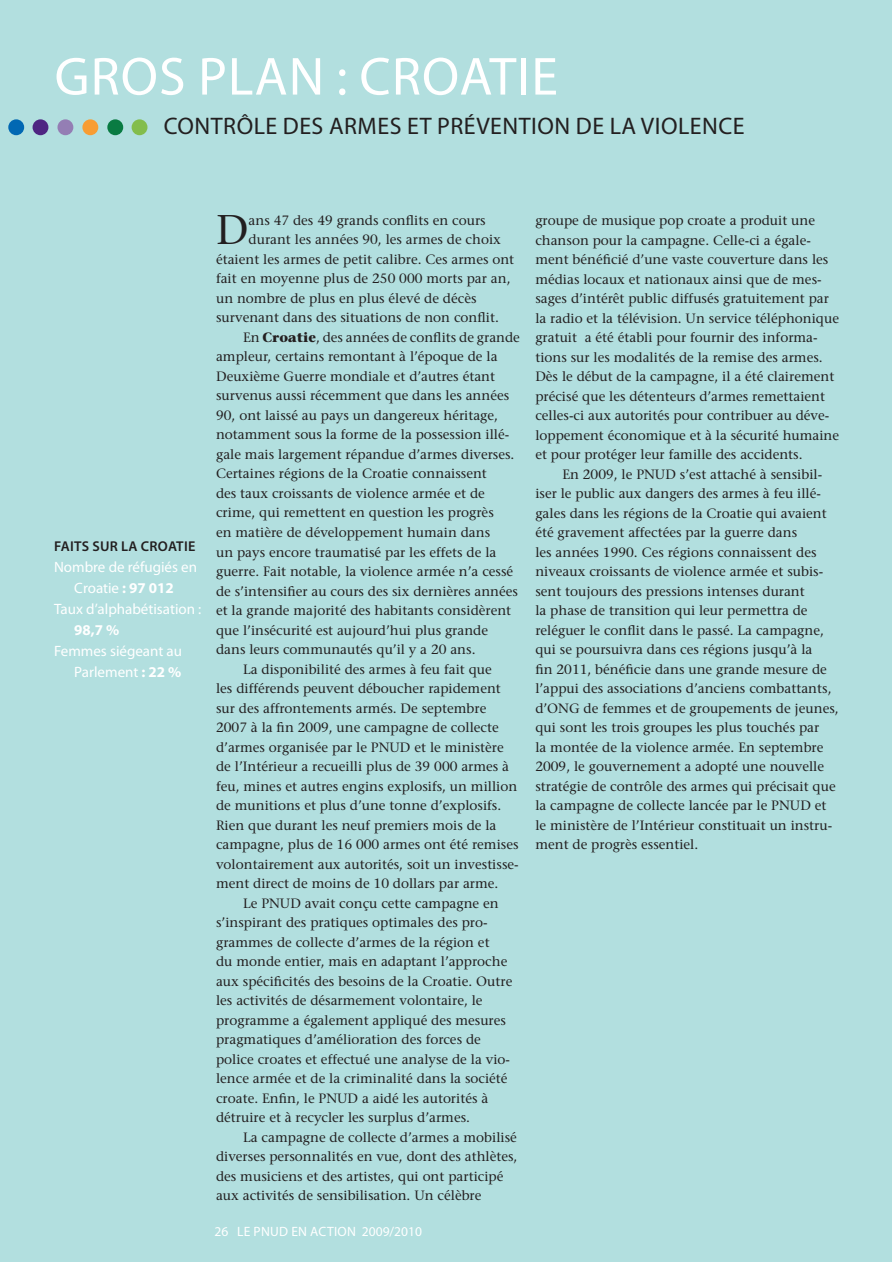
<style>
.page{position:relative;width:892px;height:1262px;background:#fff}
.page>*{position:absolute;margin:0;border:0;box-sizing:border-box;transform-origin:0 0}
.t1{font:54px "Myriad Pro";color:#fff}
.t2{font:41.4px "Stone Serif";color:#231f20}
.t3{font:24px "Myriad Pro";letter-spacing:.02em;color:#231f20}
.t4{font:15px/21px "Myriad Pro";color:#fff;text-align:center}
.t5{font:700 15px "Myriad Pro";color:#fff}
.t6{font:600 14.25px "Myriad Pro";letter-spacing:.02em;color:#231f20}
.t7{font:13.5px/19.5px "Stone Serif";color:#231f20}
.t8{font:13.5px "Myriad Pro";color:#fff}
.s1{font-weight:700}
</style>
<div class="page">
<div style="left:0;top:0;width:892px;height:1261px;background:#b2dfdf"></div>
<div style="left:107px;top:119px;width:16px;height:16px;background:#097b42;border-radius:50%"></div>
<div style="left:132px;top:119px;width:15px;height:16px;background:#83bd4c;border-radius:50%"></div>
<div style="left:57px;top:119px;width:16px;height:16px;background:#947eb4;border-radius:50%"></div>
<div style="left:82px;top:119px;width:16px;height:16px;background:#f89d33;border-radius:50%"></div>
<div style="left:33px;top:119px;width:15px;height:16px;background:#4e2582;border-radius:50%"></div>
<div style="left:8px;top:119px;width:16px;height:16px;background:#0168b3;border-radius:50%"></div>
<h1 class="t1" style="left:55px;top:47px;width:182px">GRO S PLAN</h1>
<h1 class="t1" style="left:336px;top:47px;width:223px">: Croatie</h1>
<h3 class="t3" style="left:164px;top:113px;width:582px">Contrôle des armes et prévention de la violence</h3>
<p class="t6" style="left:54px;top:538px;width:18px">FAITS</p>
<p class="t6" style="left:92px;top:538px;width:88px">SU R LA CROATIE</p>
<p class="t4" style="left:54px;top:556px;width:149px">Nombre de réfugiés en<br>Croatie <span class="s1">: 97 012<br></span>Taux d’alphabétisation :</p>
<p class="t5" style="left:74px;top:621px;width:47px">98,7 %</p>
<p class="t4" style="left:54px;top:640px;width:130px;text-align:right">Femmes siégeant au<br>Parlement <span class="s1">: 22 %</span></p>
<h2 class="t2" style="left:216px;top:205px;width:34px">D</h2>
<p class="t7" style="left:249px;top:210px;width:239px">ans 47 des 49 grands conflits en cours</p>
<p class="t7" style="left:249px;top:230px;width:254px">durant les années 90, les armes de choix</p>
<p class="t7" style="left:216px;top:249px;width:300px">étaient les armes de petit calibre. Ces armes ont</p>
<p class="t7" style="left:216px;top:269px;width:296px">fait en moyenne plus de 250 000 morts par an,</p>
<p class="t7" style="left:216px;top:288px;width:262px">un nombre de plus en plus élevé de décès</p>
<p class="t7" style="left:216px;top:308px;width:284px">survenant dans des situations de non conflit.</p>
<p class="t7" style="left:243px;top:327px;width:278px">En <span class="s1">Croatie</span>, des années de conflits de grande</p>
<p class="t7" style="left:216px;top:347px;width:283px">ampleur, certains remontant à l’époque de la</p>
<p class="t7" style="left:216px;top:366px;width:280px">Deuxième Guerre mondiale et d’autres étant</p>
<p class="t7" style="left:216px;top:386px;width:295px">survenus aussi récemment que dans les années</p>
<p class="t7" style="left:216px;top:405px;width:283px">90, ont laissé au pays un dangereux héritage,</p>
<p class="t7" style="left:216px;top:425px;width:295px">notamment sous la forme de la possession illé-</p>
<p class="t7" style="left:216px;top:444px;width:300px">gale mais largement répandue d’armes diverses.</p>
<p class="t7" style="left:216px;top:464px;width:272px">Certaines régions de la Croatie connaissent</p>
<p class="t7" style="left:216px;top:483px;width:270px">des taux croissants de violence armée et de</p>
<p class="t7" style="left:216px;top:503px;width:279px">crime, qui remettent en question les progrès</p>
<p class="t7" style="left:216px;top:522px;width:276px">en matière de développement humain dans</p>
<p class="t7" style="left:216px;top:542px;width:282px">un pays encore traumatisé par les effets de la</p>
<p class="t7" style="left:216px;top:561px;width:299px">guerre. Fait notable, la violence armée n’a cessé</p>
<p class="t7" style="left:216px;top:581px;width:303px">de s’intensifier au cours des six dernières années</p>
<p class="t7" style="left:216px;top:600px;width:297px">et la grande majorité des habitants considèrent</p>
<p class="t7" style="left:216px;top:620px;width:273px">que l’insécurité est aujourd’hui plus grande</p>
<p class="t7" style="left:216px;top:639px;width:261px">dans leurs communautés qu’il y a 20 ans.</p>
<p class="t7" style="left:243px;top:659px;width:250px">La disponibilité des armes à feu fait que</p>
<p class="t7" style="left:216px;top:678px;width:286px">les différends peuvent déboucher rapidement</p>
<p class="t7" style="left:216px;top:698px;width:272px">sur des affrontements armés. De septembre</p>
<p class="t7" style="left:216px;top:717px;width:284px">2007 à la fin 2009, une campagne de collecte</p>
<p class="t7" style="left:216px;top:737px;width:289px">d’armes organisée par le PNUD et le ministère</p>
<p class="t7" style="left:216px;top:756px;width:294px">de l’Intérieur a recueilli plus de 39 000 armes à</p>
<p class="t7" style="left:216px;top:776px;width:303px">feu, mines et autres engins explosifs, un million</p>
<p class="t7" style="left:216px;top:795px;width:287px">de munitions et plus d’une tonne d’explosifs.</p>
<p class="t7" style="left:216px;top:815px;width:282px">Rien que durant les neuf premiers mois de la</p>
<p class="t7" style="left:216px;top:834px;width:304px">campagne, plus de 16 000 armes ont été remises</p>
<p class="t7" style="left:216px;top:854px;width:304px">volontairement aux autorités, soit un investisse-</p>
<p class="t7" style="left:216px;top:873px;width:284px">ment direct de moins de 10 dollars par arme.</p>
<p class="t7" style="left:243px;top:893px;width:257px">Le PNUD avait conçu cette campagne en</p>
<p class="t7" style="left:216px;top:912px;width:273px">s’inspirant des pratiques optimales des pro-</p>
<p class="t7" style="left:216px;top:932px;width:275px">grammes de collecte d’armes de la région et</p>
<p class="t7" style="left:216px;top:951px;width:293px">du monde entier, mais en adaptant l’approche</p>
<p class="t7" style="left:216px;top:971px;width:298px">aux spécificités des besoins de la Croatie. Outre</p>
<p class="t7" style="left:216px;top:990px;width:268px">les activités de désarmement volontaire, le</p>
<p class="t7" style="left:216px;top:1010px;width:291px">programme a également appliqué des mesures</p>
<p class="t7" style="left:216px;top:1029px;width:266px">pragmatiques d’amélioration des forces de</p>
<p class="t7" style="left:216px;top:1049px;width:295px">police croates et effectué une analyse de la vio-</p>
<p class="t7" style="left:216px;top:1068px;width:293px">lence armée et de la criminalité dans la société</p>
<p class="t7" style="left:216px;top:1088px;width:274px">croate. Enfin, le PNUD a aidé les autorités à</p>
<p class="t7" style="left:216px;top:1107px;width:255px">détruire et à recycler les surplus d’armes.</p>
<p class="t7" style="left:243px;top:1127px;width:275px">La campagne de collecte d’armes a mobilisé</p>
<p class="t7" style="left:216px;top:1146px;width:303px">diverses personnalités en vue, dont des athlètes,</p>
<p class="t7" style="left:216px;top:1166px;width:289px">des musiciens et des artistes, qui ont participé</p>
<p class="t7" style="left:216px;top:1185px;width:267px">aux activités de sensibilisation. Un célèbre</p>
<p class="t8" style="left:215px;top:1224px;width:209px">26 LE pnud en acti on 2009/2010</p>
<p class="t7" style="left:535px;top:211px;width:305px">groupe de musique pop croate a produit une chanson pour la campagne. Celle-ci a égale&shy;ment bénéficié d’une vaste couverture dans les médias locaux et nationaux ainsi que de mes&shy;sages d’intérêt public diffusés gratuitement par la radio et la télévision. Un service téléphonique gratuit a été établi pour fournir des informa&shy;tions sur les modalités de la remise des armes.<br>Dès le début de la campagne, il a été clairement précisé que les détenteurs d’armes remettaient celles-ci aux autorités pour contribuer au déve&shy;loppement économique et à la sécurité humaine et pour protéger leur famille des accidents.</p>
<p class="t7" style="left:535px;top:464px;width:305px;text-indent:27px">En 2009, le PNUD s’est attaché à sensibil&shy;iser le public aux dangers des armes à feu illé&shy;gales dans les régions de la Croatie qui avaient été gravement affectées par la guerre dans<br>les années 1990. Ces régions connaissent des niveaux croissants de violence armée et subis&shy;sent toujours des pressions intenses durant<br>la phase de transition qui leur permettra de reléguer le conflit dans le passé. La campagne, qui se poursuivra dans ces régions jusqu’à la<br>fin 2011, bénéficie dans une grande mesure de l’appui des associations d’anciens combattants, d’ONG de femmes et de groupements de jeunes, qui sont les trois groupes les plus touchés par<br>la montée de la violence armée. En septembre 2009, le gouvernement a adopté une nouvelle stratégie de contrôle des armes qui précisait que la campagne de collecte lancée par le PNUD et le ministère de l’Intérieur constituait un instru&shy;ment de progrès essentiel.</p>
</div>
